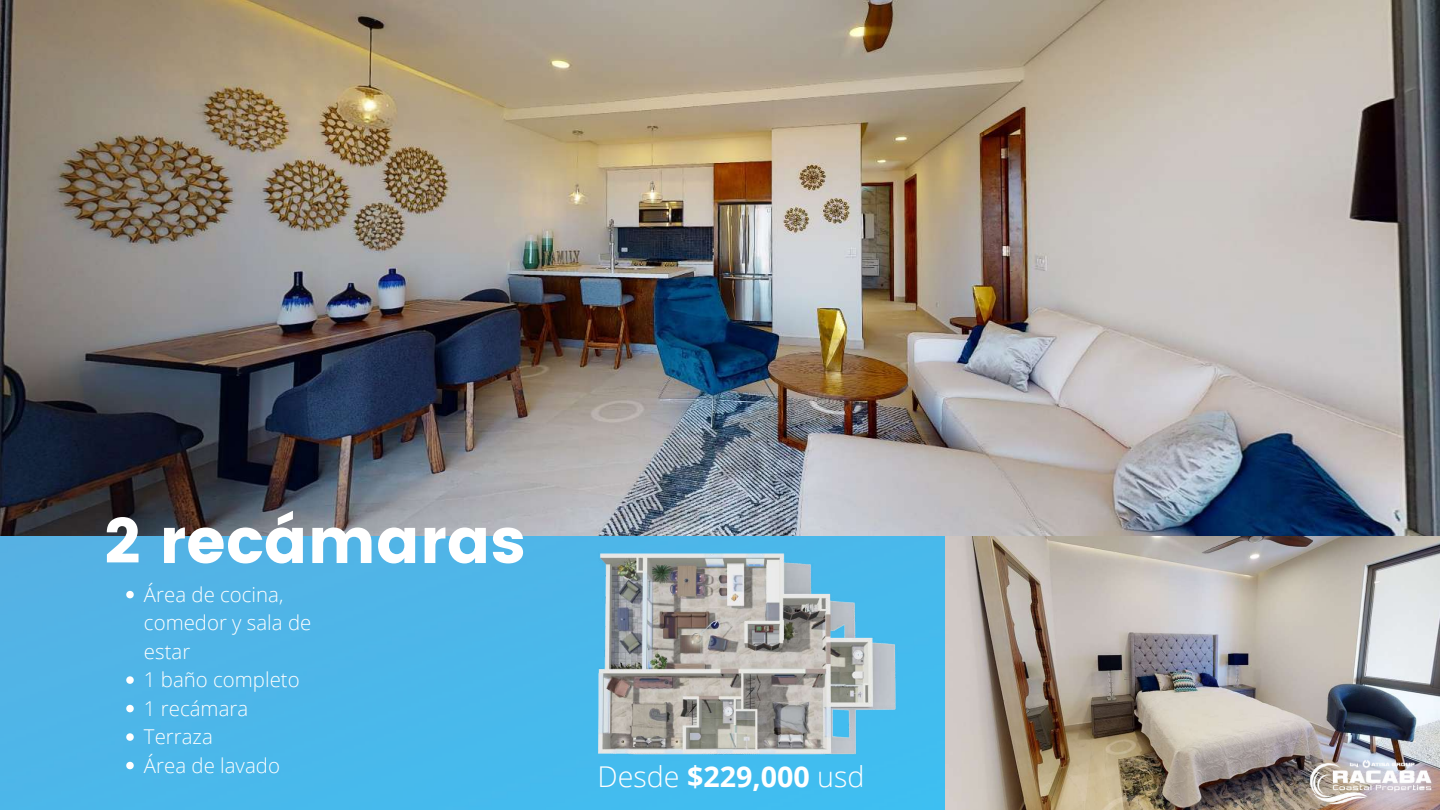
<style>
.page{position:relative;width:1440px;height:810px;background:#fff}
.page>*{position:absolute;margin:0;border:0;box-sizing:border-box;transform-origin:0 0}
.t1{font:63px "Poppins";color:#fff}
.t2{font:300 28.7px "Open Sans";color:#fff}
.t3{font:300 20.4px/28.5px "Open Sans";color:#fff}
.s1{font-weight:700}
</style>
<div class="page">
<img style="left:0;top:536px;width:946px;height:274px">
<img style="left:946px;top:536px;width:494px;height:274px">
<img style="left:0;top:0;width:1440px;height:536px">
<img style="left:1306px;top:748px;width:134px;height:62px">
<img style="left:548px;top:541px;width:411px;height:231px">
<svg style="left:126px;top:591px;width:8px;height:7px"></svg>
<svg style="left:126px;top:676px;width:8px;height:8px"></svg>
<svg style="left:126px;top:705px;width:8px;height:7px"></svg>
<svg style="left:126px;top:733px;width:8px;height:8px"></svg>
<svg style="left:126px;top:762px;width:8px;height:7px"></svg>
<h1 class="t1" style="left:104px;top:504px;width:423px">2 recámaras</h1>
<p class="t3" style="left:144px;top:580px;width:169px">Área de cocina, comedor y sala de estar<br>1 baño completo<br>1 recámara<br>Terraza<br>Área de lavado</p>
<h2 class="t2" style="left:598px;top:757px;width:268px">Desde <span class="s1">$229,000</span> usd</h2>
</div>
